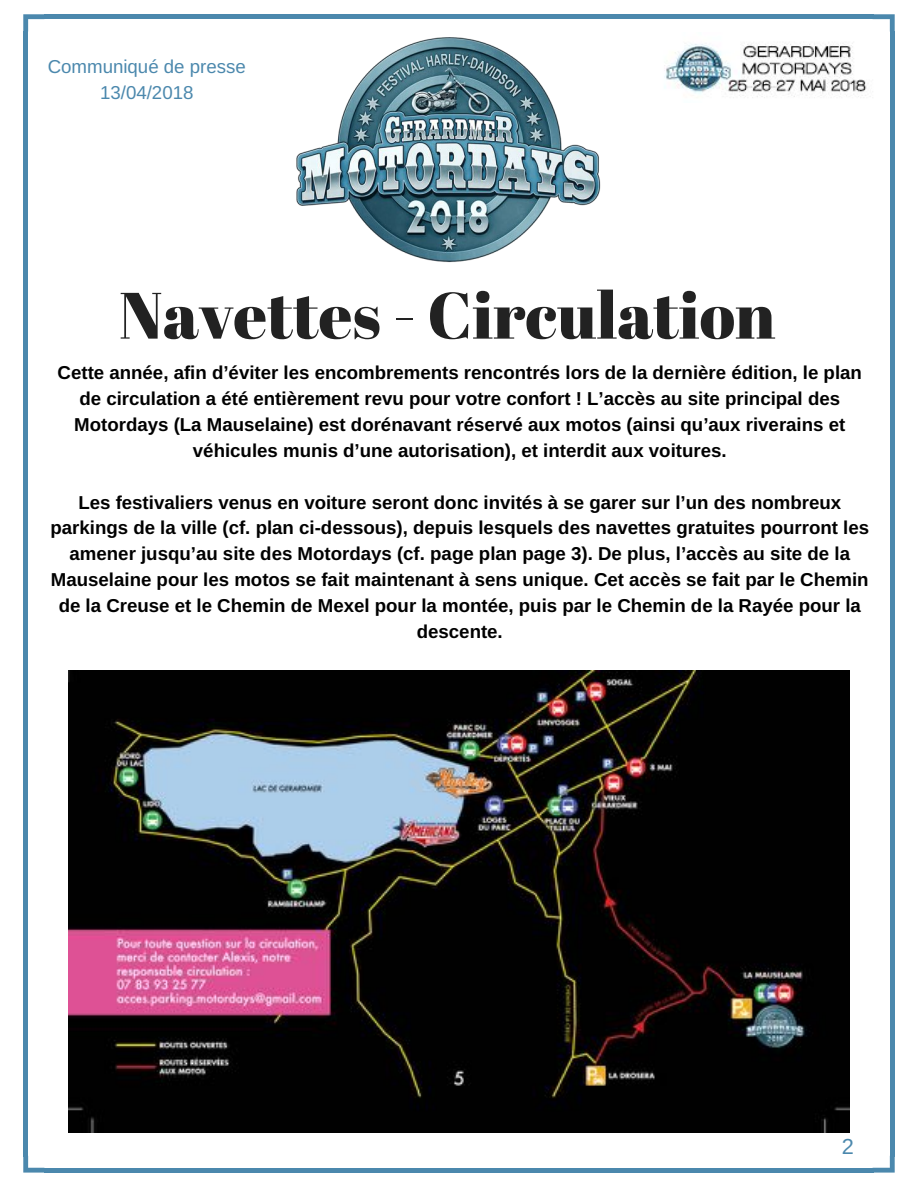
<style>
.page{position:relative;width:918px;height:1188px;background:#fff}
.page>*{position:absolute;margin:0;border:0;box-sizing:border-box;transform-origin:0 0}
.t1{font:65.4px "Abril Fatface";color:#222}
.t2{font:21.75px "Arimo";color:#4b88ad}
.t3{font:700 18.75px/25.8px "Arimo";color:#000;text-align:center}
.t4{font:18.75px/25.8px "Arimo";color:#4b88ad;text-align:center}
</style>
<div class="page">
<svg style="left:23px;top:14px;width:21px;height:18px"></svg>
<div style="left:23px;top:31px;width:5px;height:1126px;background:#4b88ad"></div>
<svg style="left:23px;top:1156px;width:21px;height:17px"></svg>
<div style="left:44px;top:1168px;width:829px;height:5px;background:#4b88ad"></div>
<svg style="left:873px;top:1156px;width:22px;height:17px"></svg>
<div style="left:890px;top:31px;width:5px;height:1126px;background:#4b88ad"></div>
<div style="left:44px;top:14px;width:829px;height:5px;background:#4b88ad"></div>
<svg style="left:873px;top:14px;width:22px;height:18px"></svg>
<img style="left:664px;top:43px;width:203px;height:55px">
<img style="left:296px;top:37px;width:305px;height:226px">
<img style="left:69px;top:670px;width:780px;height:463px">
<p class="t4" style="left:48px;top:54px;width:200px">Communiqué de presse<br>13/04/2018</p>
<h1 class="t1" style="left:119px;top:269px;width:658px">Navettes - Circulation</h1>
<p class="t3" style="left:58px;top:360px;width:806px">Cette année, afin d’éviter les encombrements rencontrés lors de la dernière édition, le plan de circulation a été entièrement revu pour votre confort ! L’accès au site principal des Motordays (La Mauselaine) est dorénavant réservé aux motos (ainsi qu’aux riverains et véhicules munis d’une autorisation), et interdit aux voitures.</p>
<p class="t3" style="left:50px;top:489px;width:820px">Les festivaliers venus en voiture seront donc invités à se garer sur l’un des nombreux parkings de la ville (cf. plan ci-dessous), depuis lesquels des navettes gratuites pourront les amener jusqu’au site des Motordays (cf. page plan page 3). De plus, l’accès au site de la Mauselaine pour les motos se fait maintenant à sens unique. Cet accès se fait par le Chemin de la Creuse et le Chemin de Mexel pour la montée, puis par le Chemin de la Rayée pour la descente.</p>
<p class="t2" style="left:842px;top:1135px;width:14px">2</p>
</div>
